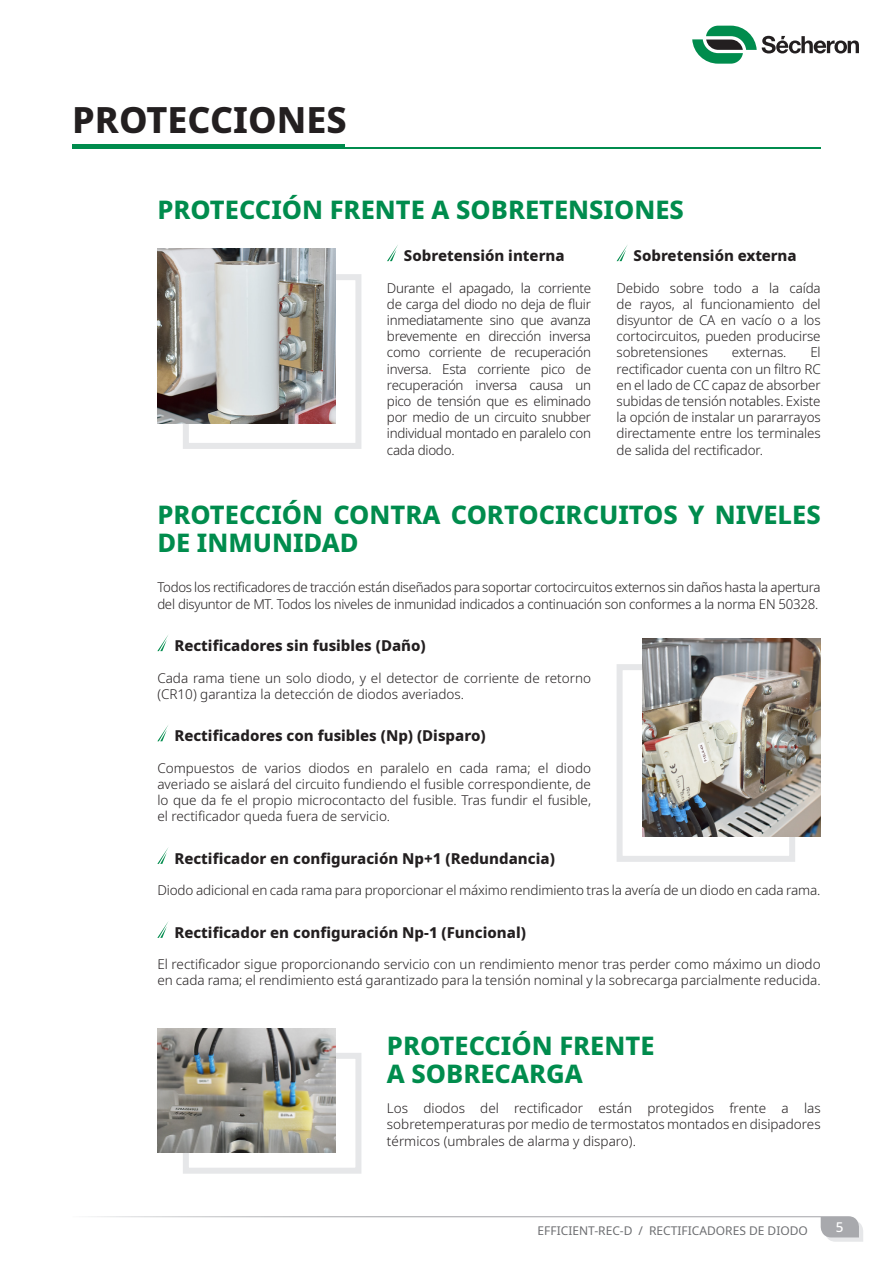
<style>
.page{position:relative;width:893px;height:1263px;background:#fff}
.page>*{position:absolute;margin:0;border:0;box-sizing:border-box;transform-origin:0 0}
.Title_H1{font:800 36px "Noto Sans";color:#231f20}
.Title_H2{font:800 25.5px/28px "Noto Sans";color:#008c4d}
.Title_H3{font:800 15px "Noto Sans";color:#231f20}
.t1{font:300 13.5px/16.2px "Noto Sans";letter-spacing:-.01em;color:#231f20;text-align:justify}
.t2{font:500 13.5px "Noto Sans";color:#fff}
.t3{font:12px "Noto Sans";color:#6c6d70}
</style>
<div class="page">
<svg style="left:692px;top:26px;width:167px;height:38px"></svg>
<svg style="left:88px;top:1216px;width:775px;height:26px"></svg>
<hr style="left:72px;top:148px;width:749px;height:1px;background:#008c4d">
<hr style="left:72px;top:145px;width:272px;height:4px;background:#008c4d">
<div style="left:183px;top:274px;width:178px;height:175px;border:6px solid #e6e7e9"></div>
<img style="left:157px;top:249px;width:179px;height:174px">
<svg style="left:157px;top:635px;width:11px;height:16px"></svg>
<svg style="left:157px;top:725px;width:11px;height:16px"></svg>
<svg style="left:157px;top:847px;width:12px;height:17px"></svg>
<svg style="left:157px;top:921px;width:12px;height:17px"></svg>
<div style="left:617px;top:664px;width:178px;height:198px;border:6px solid #e6e7e9"></div>
<img style="left:642px;top:639px;width:179px;height:197px">
<div style="left:183px;top:1053px;width:178px;height:121px;border:6px solid #e6e7e9"></div>
<img style="left:157px;top:1028px;width:179px;height:125px">
<svg style="left:387px;top:245px;width:11px;height:16px"></svg>
<svg style="left:617px;top:245px;width:11px;height:16px"></svg>
<p class="Title_H1" style="left:72px;top:93px;width:276px">PROTECCIONES</p>
<p class="Title_H2" style="left:157px;top:196px;width:528px">PROTECCIÓN FRENTE A SOBRETENSIONES</p>
<p class="Title_H3" style="left:404px;top:245px;width:162px">Sobretensión interna</p>
<p class="Title_H3" style="left:634px;top:245px;width:164px">Sobretensión externa</p>
<p class="t1" style="left:387px;top:280px;width:206px">Durante el apagado, la corriente de carga del diodo no deja de fluir inmediatamente sino que avanza brevemente en dirección inversa como corriente de recuperación inversa. Esta corriente pico de recuperación inversa causa un pico de tensión que es eliminado por medio de un circuito snubber individual montado en paralelo con cada diodo.</p>
<p class="t1" style="left:617px;top:280px;width:206px">Debido sobre todo a la caída de rayos, al funcionamiento del disyuntor de CA en vacío o a los cortocircuitos, pueden producirse sobretensiones</p>
<p class="t1" style="left:617px;top:345px;width:206px;text-indent:194px">El rectificador cuenta con un filtro RC en el lado de CC capaz de absorber subidas de tensión notables. Existe la opción de instalar un pararrayos directamente entre los terminales de salida del rectificador.</p>
<p class="t1" style="left:732px;top:345px;width:56px">externas.</p>
<p class="Title_H2" style="left:157px;top:501px;width:665px">PROTECCIÓN CONTRA CORTOCIRCUITOS Y NIVELES<br>DE INMUNIDAD</p>
<p class="t1" style="left:157px;top:580px;width:665px">Todos los rectificadores de tracción están diseñados para soportar cortocircuitos externos sin daños hasta la apertura del disyuntor de MT. Todos los niveles de inmunidad indicados a continuación son conformes a la norma EN 50328.</p>
<p class="Title_H3" style="left:174px;top:635px;width:253px">Rectificadores sin fusibles (Daño)</p>
<p class="t1" style="left:157px;top:670px;width:435px">Cada rama tiene un solo diodo, y el detector de corriente de retorno (CR10) garantiza la detección de diodos averiados.</p>
<p class="Title_H3" style="left:174px;top:725px;width:313px">Rectificadores con fusibles (Np) (Disparo)</p>
<p class="t1" style="left:157px;top:760px;width:435px">Compuestos de varios diodos en paralelo en cada rama; el diodo averiado se aislará del circuito fundiendo el fusible correspondiente, de lo que da fe el propio microcontacto del fusible. Tras fundir el fusible, el rectificador queda fuera de servicio.</p>
<p class="Title_H3" style="left:174px;top:847px;width:382px">Rectificador en configuración Np+1 (Redundancia)</p>
<p class="t1" style="left:157px;top:883px;width:665px">Diodo adicional en cada rama para proporcionar el máximo rendimiento tras la avería de un diodo en cada rama.</p>
<p class="Title_H3" style="left:174px;top:921px;width:353px">Rectificador en configuración Np-1 (Funcional)</p>
<p class="t1" style="left:157px;top:957px;width:665px">El rectificador sigue proporcionando servicio con un rendimiento menor tras perder como máximo un diodo en cada rama; el rendimiento está garantizado para la tensión nominal y la sobrecarga parcialmente reducida.</p>
<p class="Title_H2" style="left:387px;top:1032px;width:269px">PROTECCIÓN FRENTE<br>A SOBRECARGA</p>
<p class="t1" style="left:387px;top:1100px;width:435px">Los diodos del rectificador están protegidos frente a las sobretemperaturas por medio de termostatos montados en disipadores térmicos (umbrales de alarma y disparo).</p>
<p class="t3" style="left:538px;top:1222px;width:126px">EFFICIENT-REC-D / RECTIFIC</p>
<p class="t3" style="left:699px;top:1222px;width:110px">ADORES DE DIODO</p>
<p class="t2" style="left:836px;top:1217px;width:9px">5</p>
</div>
